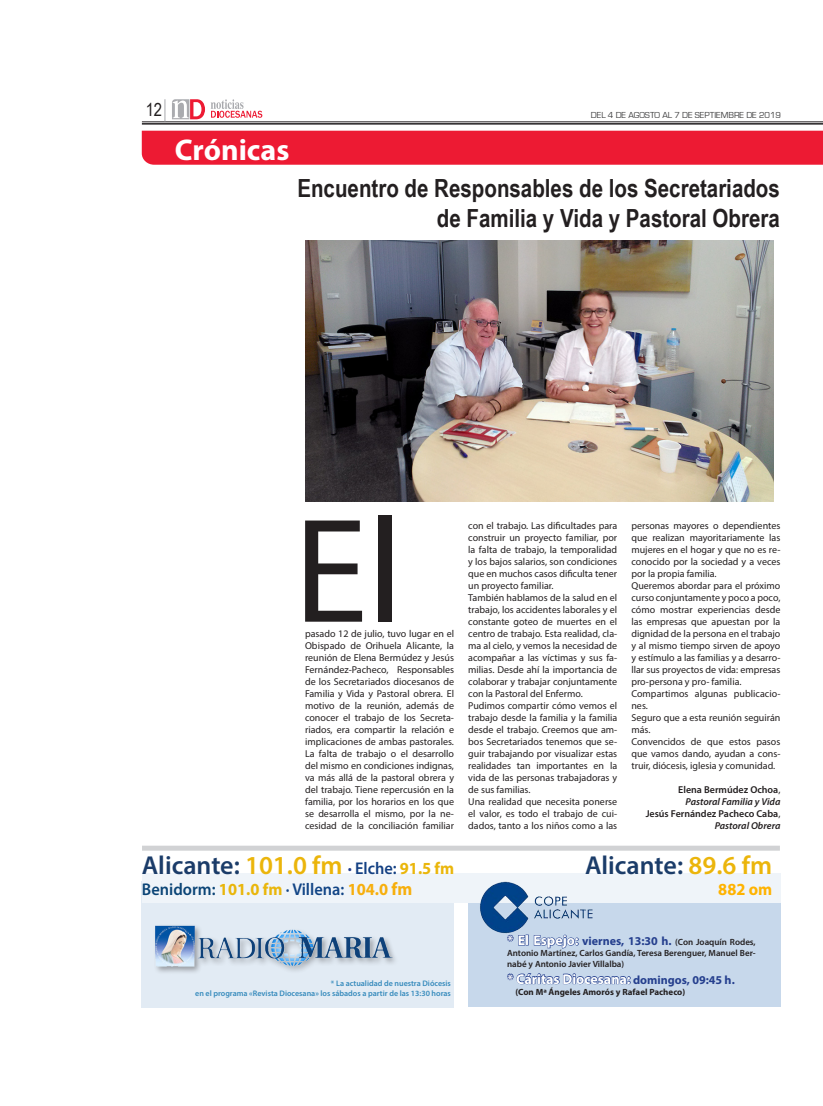
<style>
.page{position:relative;width:823px;height:1106px;background:#fff}
.page>*{position:absolute;margin:0;border:0;box-sizing:border-box;transform-origin:0 0}
.Párrafo_NODI{font:150px "Myriad Pro";color:#231f20}
.t1{font:700 30px "Myriad Pro";color:#fff}
.parrafo2{font:600 26px "Myriad Pro";color:#1b3c69}
.Párrafo_NODI-2{font:700 25px/30px "Arial Narrow";color:#231f20;text-align:right}
.t2{font:18px "Arial Narrow";color:#231f20}
.parrafo2-2{font:600 17px "Myriad Pro";color:#0a4476;scale:.96 1}
.parrafo2-3{font:700 17px "Myriad Pro";color:#ffb300;scale:.96 1}
.parrafo2-4{font:700 14px "Myriad Pro";color:#fff}
.Párrafo_NODI-3{font:10px/12px "Myriad Pro";color:#231f20;text-align:justify}
.Párrafo_NODI-4{font:600 10px "Myriad Pro";color:#231f20}
.Párrafo_NODI-5{font:italic 600 10px "Myriad Pro";color:#231f20}
.parrafo2-5{font:600 9px/10.9px "Myriad Pro";color:#231f20;text-align:justify}
.parrafo2-6{font:700 9px "Myriad Pro";color:#231f20}
.t3{font:9px "Eurostile";color:#3e3e3f}
.parrafo2-7{font:600 8px "Myriad Pro";color:#358abc}
.s1{font-weight:400}
.s2{color:#ebb50b}
.s3{font-weight:700;font-size:17px;color:#253f8e}
.s4{font-size:17px;color:#134083}
.s5{font-weight:700;font-size:17px;color:#eab60b}
.s6{font-weight:700;color:#e9b60b}
.s7{color:#124586}
.s8{font-weight:700;color:#f7af0d}
.s9{font-weight:700;font-size:18px;color:#f7af0d}
.s10{font-weight:700;font-size:14px;color:#fff}
.s11{font-weight:700;font-size:12px;color:#253f8e}
.s12{font-size:12px;color:#253f8e}
</style>
<div class="page">
<div style="left:142px;top:881px;width:312px;height:126px;background:#e2ebf4"></div>
<div style="left:153px;top:923px;width:246px;height:51px;background:#231f20;opacity:.4"></div>
<img style="left:156px;top:924px;width:239px;height:44px">
<hr style="left:142px;top:122px;width:680px;height:1px;background:#231f20">
<hr style="left:142px;top:123px;width:680px;height:2px;background:#231f20">
<svg style="left:172px;top:99px;width:90px;height:20px"></svg>
<svg style="left:164px;top:99px;width:1px;height:22px"></svg>
<div style="left:142px;top:131px;width:680px;height:34px;background:#ed1a33"></div>
<div style="left:468px;top:873px;width:312px;height:133px;background:#c7d8eb"></div>
<svg style="left:507px;top:935px;width:71px;height:14px"></svg>
<svg style="left:507px;top:973px;width:123px;height:12px"></svg>
<div style="left:142px;top:845px;width:637px;height:5px;background:#d1d2d4"></div>
<div style="left:142px;top:873px;width:638px;height:29px;background:#eff4f9"></div>
<img style="left:478px;top:881px;width:115px;height:54px">
<img style="left:305px;top:240px;width:467px;height:262px">
<p class="t2" style="left:146px;top:97px;width:18px">12</p>
<p class="t3" style="left:590px;top:110px;width:191px">DEL 4 DE AGOSTO AL 7 DE SEPTIEMBRE DE 2019</p>
<p class="t1" style="left:175px;top:130px;width:116px">Crónicas</p>
<p class="Párrafo_NODI-2" style="left:297px;top:172px;width:483px">Encuentro de Responsables de los Secretariados de Familia y Vida y Pastoral Obrera</p>
<p class="Párrafo_NODI" style="left:293px;top:479px;width:111px">El</p>
<p class="Párrafo_NODI-3" style="left:305px;top:627px;width:150px">pasado 12 de julio, tuvo lugar en el Obispado de Orihuela Alicante, la reunión de Elena Bermúdez y Jesús Fernández-Pacheco, Responsables de los Secretariados diocesanos de Familia y Vida y Pastoral obrera. El motivo de la reunión, además de conocer el trabajo de los Secreta&shy;riados, era compartir la relación e implicaciones de ambas pastorales.<br>La falta de trabajo o el desarrollo del mismo en condiciones indignas, va más allá de la pastoral obrera y del trabajo. Tiene repercusión en la familia, por los horarios en los que se desarrolla el mismo, por la ne&shy;cesidad de la conciliación familiar</p>
<p class="Párrafo_NODI-3" style="left:468px;top:519px;width:150px">con el trabajo. Las dificultades para construir un proyecto familiar, por la falta de trabajo, la temporalidad y los bajos salarios, son condiciones que en muchos casos dificulta tener un proyecto familiar.</p>
<p class="Párrafo_NODI-3" style="left:468px;top:591px;width:150px">También hablamos de la salud en el trabajo, los accidentes laborales y el constante goteo de muertes en el centro de trabajo. Esta realidad, cla&shy;ma al cielo, y vemos la necesidad de acompañar a las víctimas y sus fa&shy;milias. Desde ahí la importancia de colaborar y trabajar conjuntamente con la Pastoral del Enfermo.</p>
<p class="Párrafo_NODI-3" style="left:468px;top:699px;width:150px">Pudimos compartir cómo vemos el trabajo desde la familia y la familia desde el trabajo. Creemos que am&shy;bos Secretariados tenemos que se&shy;guir trabajando por visualizar estas realidades tan importantes en la vida de las personas trabajadoras y de sus familias.</p>
<p class="Párrafo_NODI-3" style="left:468px;top:795px;width:150px">Una realidad que necesita ponerse el valor, es todo el trabajo de cui&shy;dados, tanto a los niños como a las</p>
<p class="Párrafo_NODI-3" style="left:631px;top:519px;width:150px">personas mayores o dependientes que realizan mayoritariamente las mujeres en el hogar y que no es re&shy;conocido por la sociedad y a veces por la propia familia.</p>
<p class="Párrafo_NODI-3" style="left:631px;top:579px;width:150px">Queremos abordar para el próximo curso conjuntamente y poco a poco, cómo mostrar experiencias desde las empresas que apuestan por la dignidad de la persona en el trabajo y al mismo tiempo sirven de apoyo y estímulo a las familias y a desarro&shy;llar sus proyectos de vida: empresas pro-persona y pro- familia.</p>
<p class="Párrafo_NODI-3" style="left:631px;top:687px;width:150px">Compartimos algunas publicacio&shy;nes.</p>
<p class="Párrafo_NODI-3" style="left:631px;top:711px;width:150px">Seguro que a esta reunión seguirán más.</p>
<p class="Párrafo_NODI-3" style="left:631px;top:735px;width:150px">Convencidos de que estos pasos que vamos dando, ayudan a cons&shy;truir, diócesis, iglesia y comunidad.</p>
<p class="Párrafo_NODI-4" style="left:677px;top:783px;width:104px">Elena Bermúdez Ochoa<span class="s1">,</span></p>
<p class="Párrafo_NODI-5" style="left:685px;top:795px;width:96px">Pastoral Familia y Vida</p>
<p class="Párrafo_NODI-4" style="left:645px;top:807px;width:136px">Jesús Fernández Pacheco Caba<span class="s1">,</span></p>
<p class="Párrafo_NODI-5" style="left:714px;top:819px;width:67px">Pastoral Obrera</p>
<p class="parrafo2" style="left:142px;top:848px;width:313px">Alicante: <span class="s2">101.0 fm</span> <span class="s3">·</span> <span class="s4">Elche:</span> <span class="s5">91.5 fm</span></p>
<p class="parrafo2-2" style="left:142px;top:878px;width:283px">Benidorm: <span class="s6">101.0 fm</span> <span class="s7">· Villena:</span> <span class="s8">104.0</span> <span class="s9">fm</span></p>
<p class="parrafo2-7" style="left:331px;top:978px;width:121px">* La actualidad de nuestra Diócesis</p>
<p class="parrafo2-7" style="left:195px;top:987px;width:257px">en el programa «Revista Diocesana» los sábados a partir de las 13:30 horas</p>
<p class="parrafo2" style="left:584px;top:848px;width:188px">Alicante: <span class="s2">89.6 fm</span></p>
<p class="parrafo2-3" style="left:717px;top:877px;width:58px">882 om</p>
<p class="parrafo2-5" style="left:507px;top:936px;width:250px"><span class="s10">* El Espejo:</span> <span class="s11">viernes, 13:30 h.</span> (Con Joaquín Rodes, Antonio Martínez, Carlos Gandía, Teresa Berenguer, Manuel Ber&shy;nabé y Antonio Javier Villalba)</p>
<p class="parrafo2-4" style="left:507px;top:969px;width:229px">* Cáritas Diocesana: <span class="s12">domingos, 09:45 h.</span></p>
<p class="parrafo2-6" style="left:515px;top:985px;width:171px">(Con Mª Ángeles Amorós y Rafael Pacheco)</p>
</div>
